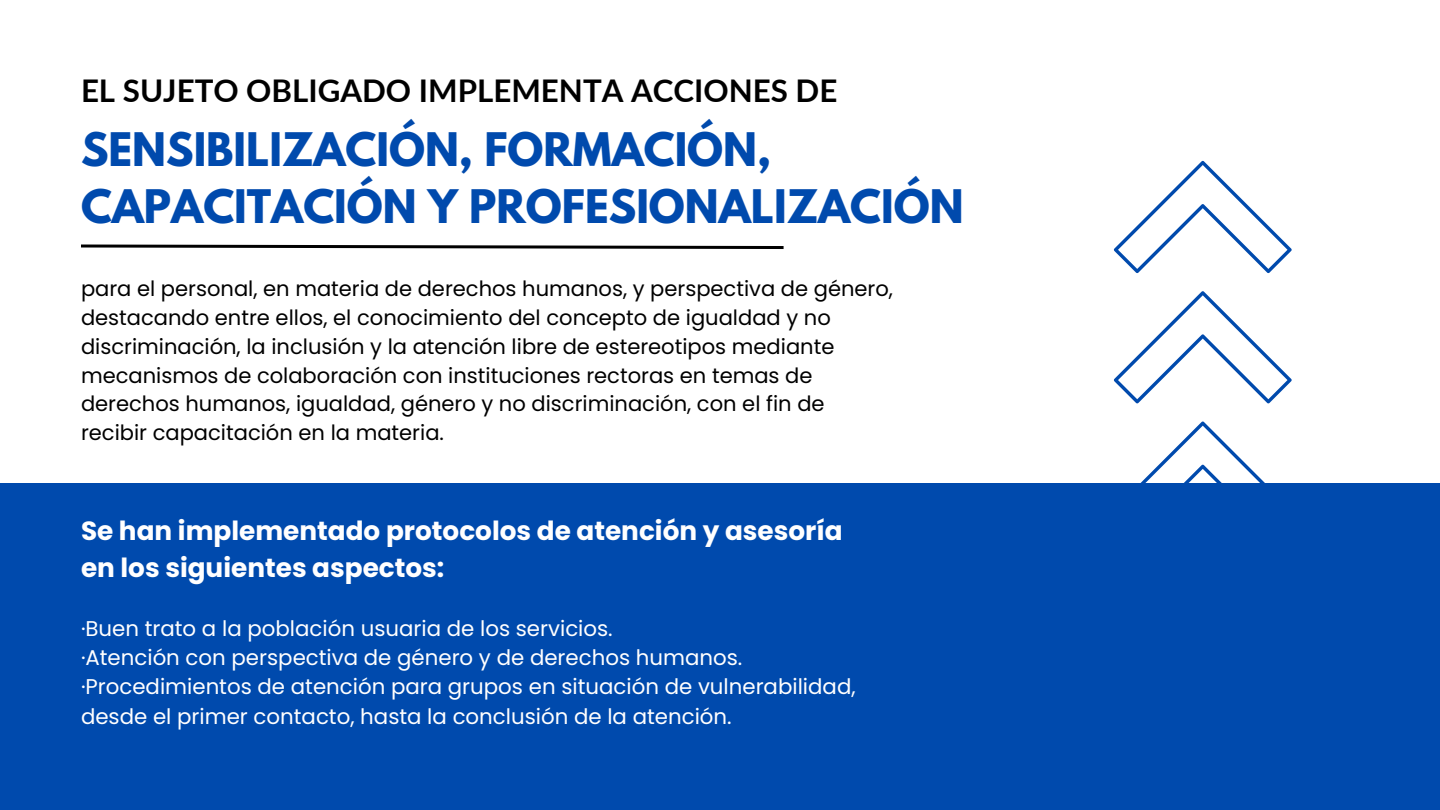
<style>
.page{position:relative;width:1440px;height:810px;background:#fff}
.page>*{position:absolute;margin:0;border:0;box-sizing:border-box;transform-origin:0 0}
.t1{font:700 41px/57px "League Spartan";color:#004aad}
.t2{font:700 31.3px "Lato";color:#000}
.t3{font:700 26.3px/36.8px "Poppins";color:#fff}
.t4{font:21.3px/29.2px "Poppins";color:#fff}
.t5{font:21.1px/28.7px "Poppins";color:#000}
</style>
<div class="page">
<svg style="left:81px;top:244px;width:703px;height:5px"></svg>
<div style="left:0;top:484px;width:1440px;height:326px;background:#004aad"></div>
<svg style="left:1114px;top:161px;width:178px;height:112px"></svg>
<svg style="left:1114px;top:291px;width:178px;height:112px"></svg>
<svg style="left:1114px;top:422px;width:178px;height:62px"></svg>
<p class="t2" style="left:81px;top:71px;width:758px">EL SUJETO OBLIGADO IMPLEMENTA ACCIONES DE</p>
<p class="t1" style="left:81px;top:127px;width:884px">SENSIBILIZACIÓN, FORMACIÓN,<br>CAPACITACIÓN Y PROFESIONALIZACIÓN</p>
<p class="t5" style="left:81px;top:275px;width:814px">para el personal, en materia de derechos humanos, y perspectiva de género, destacando entre ellos, el conocimiento del concepto de igualdad y no discriminación, la inclusión y la atención libre de estereotipos mediante mecanismos de colaboración con instituciones rectoras en temas de derechos humanos, igualdad, género y no discriminación, con el fin de recibir capacitación en la materia.</p>
<p class="t3" style="left:81px;top:513px;width:763px">Se han implementado protocolos de atención y asesoría en los siguientes aspectos:</p>
<p class="t4" style="left:81px;top:614px;width:533px">·Buen trato a la población usuaria de los servicios.</p>
<p class="t4" style="left:81px;top:643px;width:663px">·Atención con perspectiva de género y de derechos humanos.</p>
<p class="t4" style="left:81px;top:672px;width:776px">·Procedimientos de atención para grupos en situación de vulnerabilidad, desde el primer contacto, hasta la conclusión de la atención.</p>
</div>
